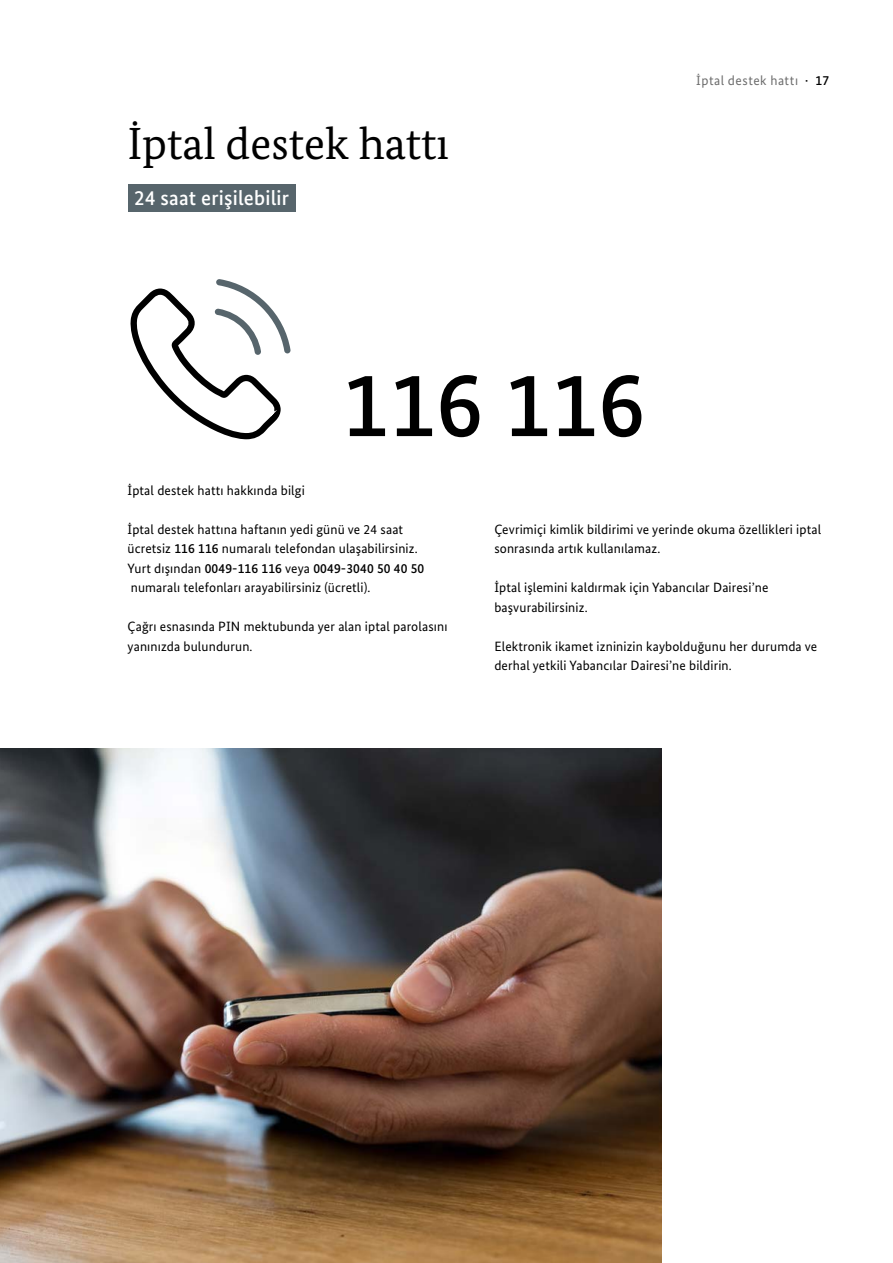
<style>
.page{position:relative;width:893px;height:1263px;background:#fff}
.page>*{position:absolute;margin:0;border:0;box-sizing:border-box;transform-origin:0 0}
.t1{font:500 92.25px "Bundes Sans";letter-spacing:.01em;color:#000}
.t2{font:45px "Bundes Serif";color:#000}
.t3{font:500 21px "Bundes Sans";letter-spacing:.01em;color:#fff}
.t4{font:13.5px/19.5px "Bundes Sans";letter-spacing:.01em;color:#000}
.t5{font:13.5px "Bundes Sans";letter-spacing:.035em;color:#6e6e6e}
.s1{font-weight:500;color:#000}
.s2{font-weight:500}
</style>
<div class="page">
<div style="left:128px;top:184px;width:168px;height:28px;background:#57656c"></div>
<svg style="left:130px;top:279px;width:161px;height:161px"></svg>
<img style="left:0;top:748px;width:662px;height:515px">
<h1 class="t2" style="left:128px;top:116px;width:323px">İptal destek hattı</h1>
<h2 class="t3" style="left:134px;top:185px;width:156px">24 saat erişilebilir</h2>
<p class="t5" style="left:696px;top:72px;width:134px">İptal destek hattı <span class="s1">· 17</span></p>
<p class="t1" style="left:343px;top:348px;width:304px">116 116</p>
<p class="t4" style="left:128px;top:480px;width:179px">İptal destek hattı hakkında bilgi</p>
<p class="t4" style="left:128px;top:519px;width:298px">İptal destek hattına haftanın yedi günü ve 24 saat ücretsiz <span class="s2">116 116</span> numaralı telefondan ulaşabilirsiniz.<br>Yurt dışından <span class="s2">0049-116 116</span> veya <span class="s2">0049-3040 50 40 50 </span>numaralı telefonları arayabilirsiniz (ücretli).</p>
<p class="t4" style="left:128px;top:617px;width:321px">Çağrı esnasında PIN mektubunda yer alan iptal parolasını yanınızda bulundurun.</p>
<p class="t4" style="left:494px;top:519px;width:328px">Çevrimiçi kimlik bildirimi ve yerinde okuma özellikleri iptal sonrasında artık kullanılamaz.</p>
<p class="t4" style="left:494px;top:578px;width:276px">İptal işlemini kaldırmak için Yabancılar Dairesi’ne başvurabilirsiniz.</p>
<p class="t4" style="left:494px;top:636px;width:324px">Elektronik ikamet izninizin kaybolduğunu her durumda ve derhal yetkili Yabancılar Dairesi’ne bildirin.</p>
</div>
